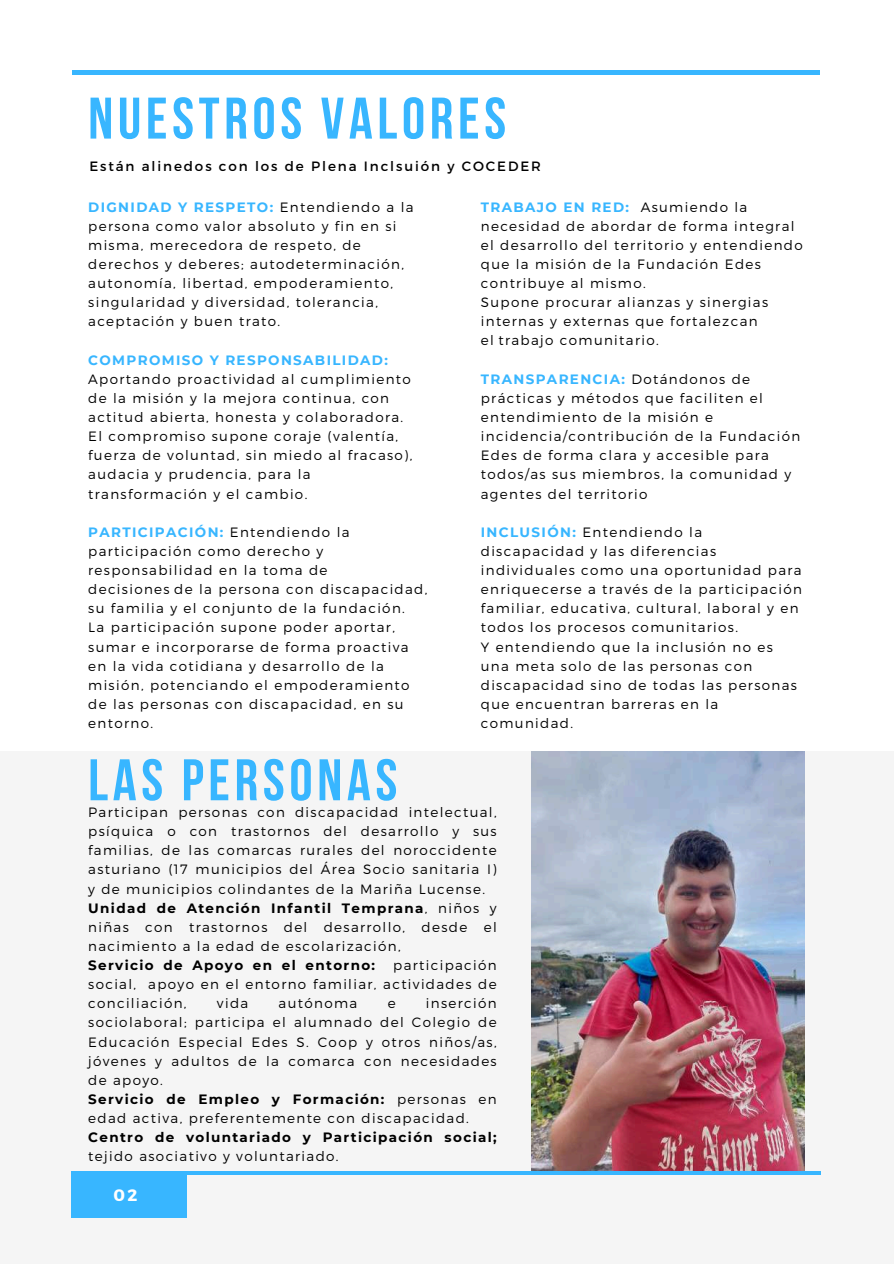
<style>
.page{position:relative;width:894px;height:1264px;background:#fff}
.page>*{position:absolute;margin:0;border:0;box-sizing:border-box;transform-origin:0 0}
.t1{font:700 58.5px "Bebas Neue";letter-spacing:.08em;color:#38b6ff}
.t2{font:700 16.5px "Montserrat";color:#fff}
.t3{font:300 13.5px/19.2px "Montserrat";letter-spacing:.1em;color:#000}
.t4{font:700 13.5px "Montserrat";letter-spacing:.1em;color:#000}
.t5{font:13.5px "Montserrat";letter-spacing:.14em;color:#000}
.t6{font:700 13.5px "Montserrat";letter-spacing:.1em;color:#38b6ff}
.s1{font-weight:700;color:#38b6ff}
.s2{font-weight:700}
</style>
<div class="page">
<hr style="left:72px;top:71px;width:747px;height:3px;background:#38b6ff">
<div style="left:0;top:751px;width:893px;height:512px;background:#f5f5f5"></div>
<div style="left:72px;top:1170px;width:114px;height:47px;background:#38b6ff"></div>
<svg style="left:72px;top:1170px;width:748px;height:4px;fill:#38b6ff"></svg>
<img style="left:531px;top:751px;width:272px;height:419px">
<h1 class="t1" style="left:88px;top:95px;width:419px">NUESTROS VALORES</h1>
<p class="t5" style="left:89px;top:157px;width:453px">Están alinedos con los de Plena Inclsuión y COCEDER</p>
<p class="t3" style="left:88px;top:196px;width:327px"><span class="s1">DIGNIDAD Y RESPETO:</span> Entendiendo a la persona como valor absoluto y fin en si misma, merecedora de respeto, de derechos y deberes; autodeterminación, autonomía, libertad, empoderamiento, singularidad y diversidad, tolerancia, aceptación y buen trato.</p>
<p class="t6" style="left:88px;top:351px;width:301px">COMPROMISO Y RESPONSABILIDAD:</p>
<p class="t3" style="left:88px;top:368px;width:326px">Aportando proactividad al cumplimiento de la misión y la mejora continua, con actitud abierta, honesta y colaboradora.<br>El compromiso supone coraje (valentía, fuerza de voluntad, sin miedo al fracaso), audacia y prudencia, para la transformación y el cambio.</p>
<p class="t3" style="left:88px;top:521px;width:340px"><span class="s1">PARTICIPACIÓN:</span> Entendiendo la participación como derecho y responsabilidad en la toma de<br>decisiones de la persona con discapacidad, su familia y el conjunto de la fundación.<br>La participación supone poder aportar, sumar e incorporarse de forma proactiva en la vida cotidiana y desarrollo de la misión, potenciando el empoderamiento de las personas con discapacidad, en su entorno.</p>
<p class="t3" style="left:480px;top:196px;width:323px"><span class="s1">TRABAJO EN RED:</span> Asumiendo la necesidad de abordar de forma integral el desarrollo del territorio y entendiendo que la misión de la Fundación Edes contribuye al mismo.<br>Supone procurar alianzas y sinergias internas y externas que fortalezcan<br>el trabajo comunitario.</p>
<p class="t3" style="left:480px;top:368px;width:321px"><span class="s1">TRANSPARENCIA:</span> Dotándonos de prácticas y métodos que faciliten el entendimiento de la misión e incidencia/contribución de la Fundación Edes de forma clara y accesible para todos/as sus miembros, la comunidad y agentes del territorio</p>
<p class="t3" style="left:480px;top:521px;width:322px"><span class="s1">INCLUSIÓN:</span> Entendiendo la discapacidad y las diferencias individuales como una oportunidad para enriquecerse a través de la participación familiar, educativa, cultural, laboral y en todos los procesos comunitarios.<br>Y entendiendo que la inclusión no es una meta solo de las personas con discapacidad sino de todas las personas que encuentran barreras en la comunidad.</p>
<h1 class="t1" style="left:88px;top:756px;width:310px">LAS PERSONAS</h1>
<p class="t3" style="left:88px;top:802px;width:410px">Participan personas con discapacidad intelectual, psíquica o con trastornos del desarrollo y sus familias, de las comarcas rurales del noroccidente asturiano (17 municipios del Área Socio sanitaria I) y de municipios colindantes de la Mariña Lucense.<br><span class="s2">Unidad de Atención Infantil Temprana</span>, niños y niñas con trastornos del desarrollo, desde el nacimiento a la edad de escolarización,</p>
<p class="t4" style="left:88px;top:957px;width:288px">Servicio de Apoyo en el entorno:</p>
<p class="t3" style="left:88px;top:955px;width:410px;text-align:justify;text-indent:305px">participación social, apoyo en el entorno familiar, actividades de conciliación,</p>
<p class="t3" style="left:88px;top:993px;width:410px;text-indent:337px">inserción sociolaboral; participa el alumnado del Colegio de Educación Especial Edes S. Coop y otros niños/as, jóvenes y adultos de la comarca con necesidades de apoyo.<br><span class="s2">Servicio de Empleo y Formación:</span> personas en edad activa, preferentemente con discapacidad.</p>
<p class="t4" style="left:88px;top:1129px;width:410px">Centro de voluntariado y Participación social;</p>
<p class="t3" style="left:88px;top:1146px;width:252px">tejido asociativo y voluntariado.</p>
<p class="t3" style="left:217px;top:993px;width:33px">vida</p>
<p class="t3" style="left:278px;top:993px;width:80px">autónoma</p>
<p class="t3" style="left:387px;top:993px;width:9px">e</p>
<p class="t2" style="left:114px;top:1184px;width:25px">02</p>
</div>
